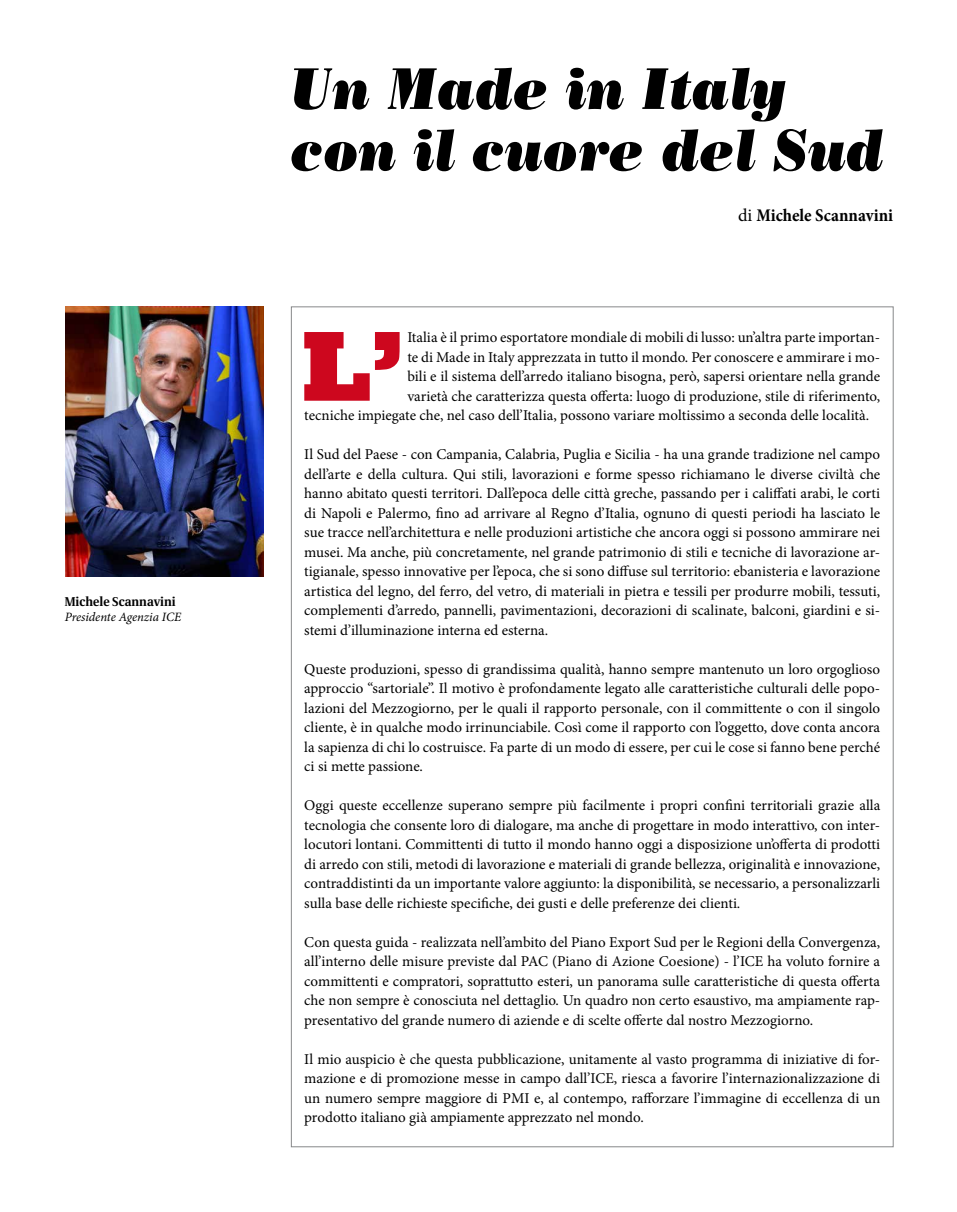
<style>
.page{position:relative;width:957px;height:1212px;background:#fff}
.page>*{position:absolute;margin:0;border:0;box-sizing:border-box;transform-origin:0 0}
.t1{font:800 101.1px "Rockwell";color:#cd071e}
.t2{font:italic 58.5px/61.5px "Bodoni Poster";color:#000;scale:.9 1}
.t3{font:700 condensed 18px "Minion Pro";color:#000}
.t4{font:15px/19.5px "Minion Pro";color:#000;text-align:justify}
.t5{font:italic 12.75px "Minion Pro";letter-spacing:-.005em;color:#000}
.t6{font:700 12.75px "Allianz Serif";color:#000}
.s1{font-weight:400;font-stretch:normal}
</style>
<div class="page">
<img style="left:66px;top:307px;width:198px;height:270px">
<p class="t6" style="left:65px;top:593px;width:112px">Michele Scannavini</p>
<p class="t5" style="left:65px;top:608px;width:118px">Presidente Agenzia ICE</p>
<h2 class="t2" style="left:291px;top:57px;width:660px">Un Made in Italy con il cuore del Sud</h2>
<p class="t3" style="left:738px;top:203px;width:157px"><span class="s1">di</span> Michele Scannavini</p>
<h1 class="t1" style="left:301px;top:305px;width:108px">L’</h1>
<p class="t4" style="left:407px;top:328px;width:474px">Italia è il primo esportatore mondiale di mobili di lusso: un’altra parte importan-</p>
<p class="t4" style="left:407px;top:347px;width:474px">te di Made in Italy apprezzata in tutto il mondo. Per conoscere e ammirare i mo-</p>
<p class="t4" style="left:407px;top:367px;width:474px">bili e il sistema dell’arredo italiano bisogna, però, sapersi orientare nella grande</p>
<p class="t4" style="left:407px;top:386px;width:474px">varietà che caratterizza questa offerta: luogo di produzione, stile di riferimento,</p>
<p class="t4" style="left:304px;top:406px;width:566px">tecniche impiegate che, nel caso dell’Italia, possono variare moltissimo a seconda delle località.</p>
<p class="t4" style="left:304px;top:445px;width:577px">Il Sud del Paese - con Campania, Calabria, Puglia e Sicilia - ha una grande tradizione nel campo dell’arte e della cultura. Qui stili, lavorazioni e forme spesso richiamano le diverse civiltà che hanno abitato questi territori. Dall’epoca delle città greche, passando per i califfati arabi, le corti di Napoli e Palermo, fino ad arrivare al Regno d’Italia, ognuno di questi periodi ha lasciato le sue tracce nell’architettura e nelle produzioni artistiche che ancora oggi si possono ammirare nei musei. Ma anche, più concretamente, nel grande patrimonio di stili e tecniche di lavorazione ar&shy;tigianale, spesso innovative per l’epoca, che si sono diffuse sul territorio: ebanisteria e lavorazione artistica del legno, del ferro, del vetro, di materiali in pietra e tessili per produrre mobili, tessuti, complementi d’arredo, pannelli, pavimentazioni, decorazioni di scalinate, balconi, giardini e si&shy;stemi d’illuminazione interna ed esterna.</p>
<p class="t4" style="left:304px;top:659px;width:577px">Queste produzioni, spesso di grandissima qualità, hanno sempre mantenuto un loro orgoglioso approccio “sartoriale”. Il motivo è profondamente legato alle caratteristiche culturali delle popo&shy;lazioni del Mezzogiorno, per le quali il rapporto personale, con il committente o con il singolo cliente, è in qualche modo irrinunciabile. Così come il rapporto con l’oggetto, dove conta ancora la sapienza di chi lo costruisce. Fa parte di un modo di essere, per cui le cose si fanno bene perché ci si mette passione.</p>
<p class="t4" style="left:304px;top:796px;width:577px">Oggi queste eccellenze superano sempre più facilmente i propri confini territoriali grazie alla tecnologia che consente loro di dialogare, ma anche di progettare in modo interattivo, con inter&shy;locutori lontani. Committenti di tutto il mondo hanno oggi a disposizione un’offerta di prodotti di arredo con stili, metodi di lavorazione e materiali di grande bellezza, originalità e innovazione, contraddistinti da un importante valore aggiunto: la disponibilità, se necessario, a personalizzarli sulla base delle richieste specifiche, dei gusti e delle preferenze dei clienti.</p>
<p class="t4" style="left:304px;top:932px;width:577px">Con questa guida - realizzata nell’ambito del Piano Export Sud per le Regioni della Convergenza, all’interno delle misure previste dal PAC (Piano di Azione Coesione) - l’ICE ha voluto fornire a committenti e compratori, soprattutto esteri, un panorama sulle caratteristiche di questa offerta che non sempre è conosciuta nel dettaglio. Un quadro non certo esaustivo, ma ampiamente rap&shy;presentativo del grande numero di aziende e di scelte offerte dal nostro Mezzogiorno.</p>
<p class="t4" style="left:304px;top:1049px;width:577px">Il mio auspicio è che questa pubblicazione, unitamente al vasto programma di iniziative di for&shy;mazione e di promozione messe in campo dall’ICE, riesca a favorire l’internazionalizzazione di un numero sempre maggiore di PMI e, al contempo, rafforzare l’immagine di eccellenza di un prodotto italiano già ampiamente apprezzato nel mondo.</p>
</div>
